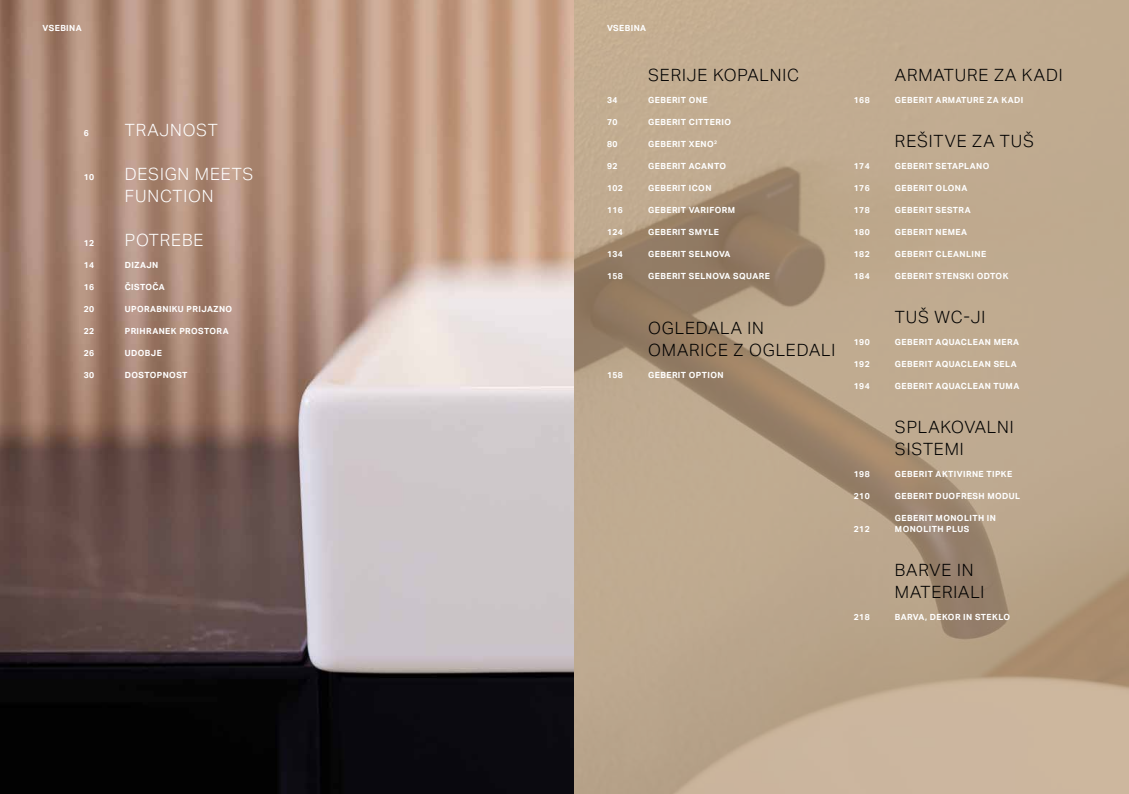
<style>
.page{position:relative;width:1129px;height:794px;background:#fff}
.page>*{position:absolute;margin:0;border:0;box-sizing:border-box;transform-origin:0 0}
.t1{font:300 17px/22px "Aktiv Grotesk Geberit";letter-spacing:.05em;color:#000}
.t2{font:300 17px/22px "Aktiv Grotesk Geberit";letter-spacing:.05em;color:#fff}
.t3{font:700 8.5px/11px "Aktiv Grotesk Geberit";letter-spacing:.05em;color:#fff}
</style>
<div class="page">
<svg style="left:573px;top:0;width:555px;height:794px;background:#b9a48a"></svg>
<img style="left:0;top:0;width:573px;height:794px">
<p class="t3" style="left:43px;top:23px;width:41px">VSEBINA</p>
<p class="t3" style="left:84px;top:128px;width:7px">6</p>
<p class="t3" style="left:84px;top:172px;width:12px">10</p>
<p class="t3" style="left:84px;top:238px;width:12px">12</p>
<p class="t3" style="left:84px;top:260px;width:12px">14</p>
<p class="t3" style="left:84px;top:282px;width:12px">16</p>
<p class="t3" style="left:84px;top:304px;width:12px">20</p>
<p class="t3" style="left:84px;top:326px;width:12px">22</p>
<p class="t3" style="left:84px;top:348px;width:12px">26</p>
<p class="t3" style="left:84px;top:370px;width:12px">30</p>
<h1 class="t2" style="left:125px;top:119px;width:95px">TRAJNOST</h1>
<h1 class="t2" style="left:125px;top:163px;width:130px">DESIGN MEETS<br>FUNCTION</h1>
<h1 class="t2" style="left:125px;top:229px;width:80px">POTREBE</h1>
<p class="t3" style="left:125px;top:260px;width:35px">DIZAJN</p>
<p class="t3" style="left:125px;top:282px;width:42px">ČISTOČA</p>
<p class="t3" style="left:125px;top:304px;width:109px">UPORABNIKU PRIJAZNO</p>
<p class="t3" style="left:125px;top:326px;width:105px">PRIHRANEK PROSTORA</p>
<p class="t3" style="left:125px;top:348px;width:39px">UDOBJE</p>
<p class="t3" style="left:125px;top:370px;width:64px">DOSTOPNOST</p>
<p class="t3" style="left:607px;top:22px;width:41px">VSEBINA</p>
<p class="t3" style="left:607px;top:95px;width:12px">34</p>
<p class="t3" style="left:607px;top:117px;width:12px">70</p>
<p class="t3" style="left:607px;top:139px;width:12px">80</p>
<p class="t3" style="left:607px;top:161px;width:12px">92</p>
<p class="t3" style="left:607px;top:183px;width:17px">102</p>
<p class="t3" style="left:607px;top:205px;width:17px">116</p>
<p class="t3" style="left:607px;top:227px;width:17px">124</p>
<p class="t3" style="left:607px;top:249px;width:17px">134</p>
<p class="t3" style="left:607px;top:271px;width:17px">158</p>
<p class="t3" style="left:607px;top:370px;width:17px">158</p>
<h1 class="t1" style="left:648px;top:64px;width:152px">SERIJE KOPALNIC</h1>
<p class="t3" style="left:648px;top:95px;width:61px">GEBERIT ONE</p>
<p class="t3" style="left:648px;top:117px;width:84px">GEBERIT CITTERIO</p>
<p class="t3" style="left:648px;top:139px;width:70px">GEBERIT XENO<sup>2</sup></p>
<p class="t3" style="left:648px;top:161px;width:79px">GEBERIT ACANTO</p>
<p class="t3" style="left:648px;top:183px;width:65px">GEBERIT ICON</p>
<p class="t3" style="left:648px;top:205px;width:88px">GEBERIT VARIFORM</p>
<p class="t3" style="left:648px;top:227px;width:72px">GEBERIT SMYLE</p>
<p class="t3" style="left:648px;top:249px;width:84px">GEBERIT SELNOVA</p>
<p class="t3" style="left:648px;top:271px;width:123px">GEBERIT SELNOVA SQUARE</p>
<h1 class="t1" style="left:648px;top:317px;width:188px">OGLEDALA IN<br>OMARICE Z OGLEDALI</h1>
<p class="t3" style="left:648px;top:370px;width:77px">GEBERIT OPTION</p>
<p class="t3" style="left:853px;top:95px;width:17px">168</p>
<p class="t3" style="left:853px;top:161px;width:17px">174</p>
<p class="t3" style="left:853px;top:183px;width:17px">176</p>
<p class="t3" style="left:853px;top:205px;width:17px">178</p>
<p class="t3" style="left:853px;top:227px;width:17px">180</p>
<p class="t3" style="left:853px;top:249px;width:17px">182</p>
<p class="t3" style="left:853px;top:271px;width:17px">184</p>
<p class="t3" style="left:853px;top:337px;width:17px">190</p>
<p class="t3" style="left:853px;top:359px;width:17px">192</p>
<p class="t3" style="left:853px;top:381px;width:17px">194</p>
<p class="t3" style="left:853px;top:469px;width:17px">198</p>
<p class="t3" style="left:853px;top:491px;width:17px">210</p>
<p class="t3" style="left:853px;top:524px;width:17px">212</p>
<p class="t3" style="left:853px;top:612px;width:17px">218</p>
<h1 class="t1" style="left:894px;top:64px;width:169px">ARMATURE ZA KADI</h1>
<p class="t3" style="left:894px;top:95px;width:130px">GEBERIT ARMATURE ZA KADI</p>
<h1 class="t1" style="left:894px;top:130px;width:141px">REŠITVE ZA TUŠ</h1>
<p class="t3" style="left:894px;top:161px;width:96px">GEBERIT SETAPLANO</p>
<p class="t3" style="left:894px;top:183px;width:74px">GEBERIT OLONA</p>
<p class="t3" style="left:894px;top:205px;width:77px">GEBERIT SESTRA</p>
<p class="t3" style="left:894px;top:227px;width:74px">GEBERIT NEMEA</p>
<p class="t3" style="left:894px;top:249px;width:93px">GEBERIT CLEANLINE</p>
<p class="t3" style="left:894px;top:271px;width:115px">GEBERIT STENSKI ODTOK</p>
<h1 class="t1" style="left:894px;top:306px;width:92px">TUŠ WC-JI</h1>
<p class="t3" style="left:894px;top:337px;width:126px">GEBERIT AQUACLEAN MERA</p>
<p class="t3" style="left:894px;top:359px;width:123px">GEBERIT AQUACLEAN SELA</p>
<p class="t3" style="left:894px;top:381px;width:126px">GEBERIT AQUACLEAN TUMA</p>
<h1 class="t1" style="left:894px;top:416px;width:120px">SPLAKOVALNI<br>SISTEMI</h1>
<p class="t3" style="left:894px;top:469px;width:119px">GEBERIT AKTIVIRNE TIPKE</p>
<p class="t3" style="left:894px;top:491px;width:127px">GEBERIT DUOFRESH MODUL</p>
<p class="t3" style="left:894px;top:513px;width:102px">GEBERIT MONOLITH IN<br>MONOLITH PLUS</p>
<h1 class="t1" style="left:894px;top:559px;width:91px">BARVE IN<br>MATERIALI</h1>
<p class="t3" style="left:894px;top:612px;width:117px">BARVA, DEKOR IN STEKLO</p>
</div>
